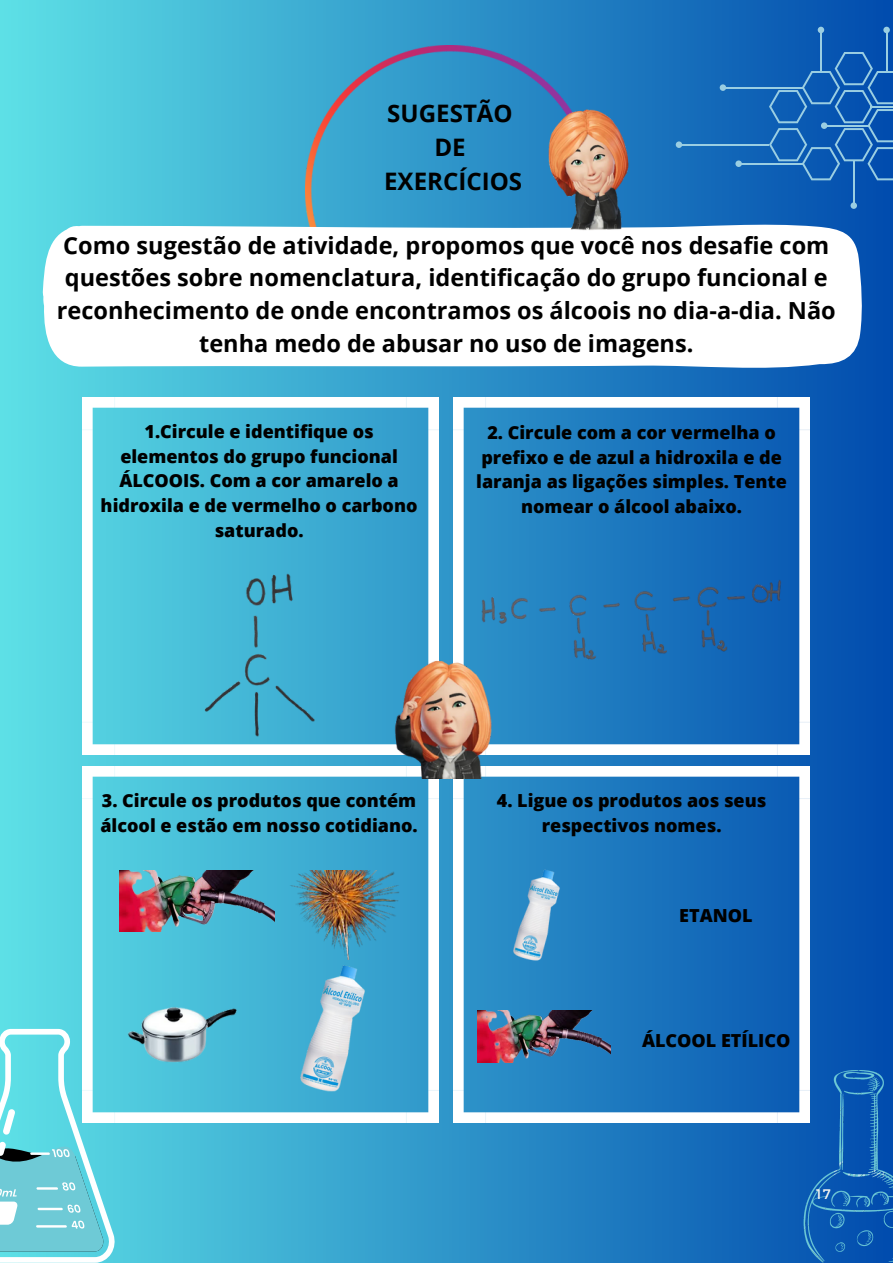
<style>
.page{position:relative;width:893px;height:1264px;background:#fff}
.page>*{position:absolute;margin:0;border:0;box-sizing:border-box;transform-origin:0 0}
.t1{font:700 24.15px "Open Sans";color:#000}
.t2{font:700 23.55px/32.5px "Open Sans";color:#000;text-align:center}
.t3{font:800 18px/24.8px "Open Sans";color:#000;text-align:center}
.t4{font:13.8px "Montserrat";color:#f5f5ef}
</style>
<div class="page">
<div style="left:0;top:0;width:892px;height:1262px;background:linear-gradient(to right,#5fe1e6,#044dae)"></div>
<svg style="left:769px;top:52px;width:123px;height:128px;background:#1a65b7"></svg>
<hr style="left:824px;top:125px;width:45px;height:1px;background:#9acee2">
<svg style="left:820px;top:122px;width:7px;height:7px"></svg>
<hr style="left:885px;top:30px;width:2px;height:41px;background:#9acee2">
<svg style="left:883px;top:27px;width:6px;height:6px"></svg>
<hr style="left:853px;top:161px;width:1px;height:45px;background:#9acee2">
<div style="left:850px;top:202px;width:6px;height:7px;background:#9acee2;border-radius:50%"></div>
<hr style="left:722px;top:87px;width:82px;height:1px;background:#9acee2">
<div style="left:719px;top:84px;width:7px;height:7px;background:#9acee2;border-radius:50%"></div>
<hr style="left:678px;top:144px;width:91px;height:1px;background:#9acee2">
<div style="left:675px;top:141px;width:7px;height:7px;background:#9acee2;border-radius:50%"></div>
<hr style="left:738px;top:163px;width:66px;height:1px;background:#9acee2">
<div style="left:735px;top:160px;width:6px;height:7px;background:#9acee2;border-radius:50%"></div>
<hr style="left:820px;top:30px;width:1px;height:41px;background:#9acee2">
<div style="left:817px;top:27px;width:7px;height:6px;background:#9acee2;border-radius:50%"></div>
<svg style="left:0;top:1028px;width:116px;height:234px;background:#77d5df"></svg>
<img style="left:803px;top:1070px;width:89px;height:192px">
<img style="left:306px;top:45px;width:289px;height:177px">
<svg style="left:43px;top:222px;width:820px;height:149px"></svg>
<img style="left:537px;top:103px;width:111px;height:136px">
<img style="left:82px;top:398px;width:357px;height:356px">
<img style="left:453px;top:398px;width:356px;height:356px">
<img style="left:82px;top:766px;width:357px;height:356px">
<img style="left:453px;top:766px;width:356px;height:356px">
<img style="left:200px;top:567px;width:128px;height:173px">
<img style="left:477px;top:576px;width:308px;height:86px">
<img style="left:120px;top:870px;width:155px;height:61px">
<img style="left:120px;top:985px;width:123px;height:86px">
<img style="left:264px;top:959px;width:139px;height:139px">
<img style="left:275px;top:870px;width:142px;height:89px">
<img style="left:487px;top:865px;width:100px;height:100px">
<img style="left:477px;top:1010px;width:133px;height:52px">
<img style="left:368px;top:653px;width:164px;height:125px">
<p class="t1" style="left:387px;top:96px;width:127px">SUGESTÃO</p>
<p class="t1" style="left:434px;top:130px;width:33px">DE</p>
<p class="t1" style="left:384px;top:164px;width:139px">EXERCÍCIOS</p>
<p class="t2" style="left:57px;top:228px;width:780px">Como sugestão de atividade, propomos que você nos desafie com questões sobre nomenclatura, identificação do grupo funcional e reconhecimento de onde encontramos os álcoois no dia-a-dia. Não tenha medo de abusar no uso de imagens.</p>
<p class="t3" style="left:101px;top:418px;width:318px">1.Circule e identifique os elementos do grupo funcional<br>ÁLCOOIS. Com a cor amarelo a hidroxila e de vermelho o carbono saturado.</p>
<p class="t3" style="left:476px;top:419px;width:312px">2. Circule com a cor vermelha o prefixo e de azul a hidroxila e de laranja as ligações simples. Tente nomear o álcool abaixo.</p>
<p class="t3" style="left:100px;top:788px;width:319px;text-align:left">3. Circule os produtos que contém álcool e estão em nosso cotidiano.</p>
<p class="t3" style="left:497px;top:788px;width:271px">4. Ligue os produtos aos seus respectivos nomes.</p>
<p class="t3" style="left:679px;top:902px;width:75px">ETANOL</p>
<p class="t3" style="left:642px;top:1027px;width:150px">ÁLCOOL ETÍLICO</p>
<p class="t4" style="left:816px;top:1184px;width:16px">17</p>
</div>
